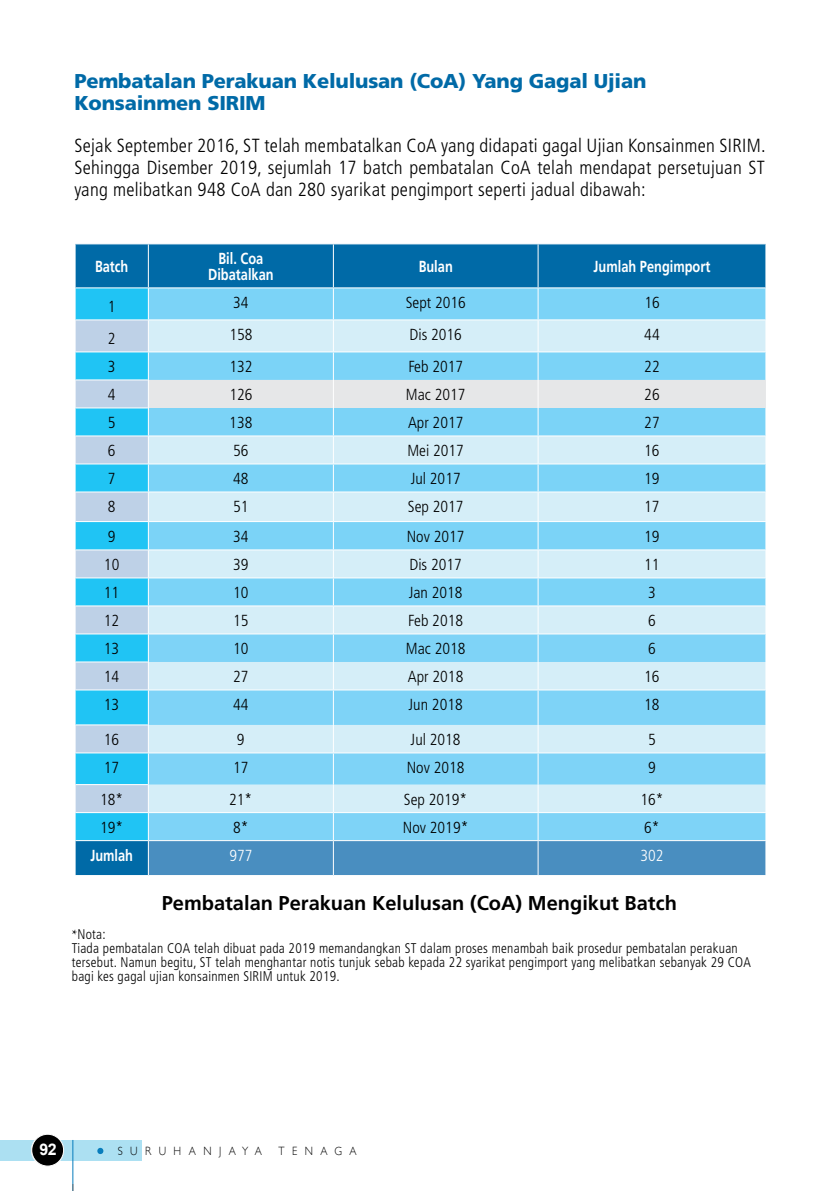
<style>
.page{position:relative;width:840px;height:1191px;background:#fff}
.page>*{position:absolute;margin:0;border:0;box-sizing:border-box;transform-origin:0 0}
.t1{font:54px "Minion Pro";color:#087dbc}
.t2{font:900 20px/22px "Frutiger LT Std";letter-spacing:-.01em;color:#006aa7}
.t3{font:700 20px "Frutiger LT Std";color:#000}
.t4{font:300 condensed 19px/22px "Frutiger LT Std";letter-spacing:.015em;color:#000;text-align:justify}
.t5{font:300 condensed 16px "Frutiger LT Std";color:#000}
.t6{font:700 16px/16px "Frutiger LT Std";color:#fff;text-align:center;scale:.8 1}
.t7{font:300 condensed 16px "Frutiger LT Std";color:#fff}
.t8{font:700 16px "Arial";color:#fff}
.t9{font:300 condensed 14px/14px "Frutiger LT Std";letter-spacing:.02em;color:#000;scale:.96 1}
.t10{font:300 12px "Gill Sans";letter-spacing:.7em;color:#000;scale:.89 1}
.s1{font-family:"Minion Pro";font-weight:400;font-stretch:normal}
</style>
<div class="page">
<div style="left:76px;top:244px;width:689px;height:43px;background:#006aa7"></div>
<div style="left:76px;top:288px;width:72px;height:31px;background:#20c4f4"></div>
<div style="left:149px;top:288px;width:616px;height:31px;background:#7bd3f7"></div>
<hr style="left:333px;top:288px;width:1px;height:31px;background:#fff">
<hr style="left:537px;top:288px;width:1px;height:31px;background:#fff">
<hr style="left:148px;top:244px;width:1px;height:43px;background:#fff">
<hr style="left:333px;top:244px;width:1px;height:43px;background:#fff">
<hr style="left:537px;top:244px;width:1px;height:43px;background:#fff">
<svg style="left:75px;top:320px;width:691px;height:555px;background:#a0d9f2"></svg>
<hr style="left:76px;top:812px;width:72px;height:1px;background:#fff">
<div style="left:0;top:1140px;width:142px;height:20px;background:#ace0f2"></div>
<svg style="left:31px;top:1134px;width:32px;height:32px"></svg>
<div style="left:31px;top:1134px;width:32px;height:32px;border:1px solid #fff;border-radius:50%"></div>
<hr style="left:72px;top:1140px;width:1px;height:51px;background:#087dbc">
<div style="left:32px;top:1134px;width:32px;height:32px;background:#000;border-radius:50%"></div>
<div style="left:31px;top:1134px;width:33px;height:32px;border:1px solid #fff;border-radius:50%"></div>
<h2 class="t2" style="left:74px;top:70px;width:573px">Pembatalan Perakuan Kelulusan (CoA) Yang Gagal Ujian<br>Konsainmen SIRIM</h2>
<p class="t4" style="left:74px;top:134px;width:692px">Sejak September 2016, ST telah membatalkan CoA yang didapati gagal Ujian Konsainmen SIRIM.<br>Sehingga Disember 2019, sejumlah 17 batch pembatalan CoA telah mendapat persetujuan ST yang melibatkan 948 CoA dan 280 syarikat pengimport seperti jadual dibawah:</p>
<p class="t6" style="left:95px;top:258px;width:43px">Batch</p>
<p class="t6" style="left:208px;top:250px;width:83px">Bil. Coa<br>Dibatalkan</p>
<p class="t6" style="left:418px;top:258px;width:44px">Bulan</p>
<p class="t6" style="left:593px;top:258px;width:147px">Jumlah Pengimport</p>
<p class="t5" style="left:108px;top:297px;width:9px">1</p>
<p class="t5" style="left:233px;top:293px;width:17px">34</p>
<p class="t5" style="left:405px;top:293px;width:62px">Sept 2016</p>
<p class="t5" style="left:644px;top:293px;width:17px">16</p>
<p class="t5" style="left:108px;top:329px;width:9px">2</p>
<p class="t5" style="left:229px;top:325px;width:25px">158</p>
<p class="t5" style="left:409px;top:325px;width:54px">Dis 2016</p>
<p class="t5" style="left:644px;top:325px;width:17px">44</p>
<p class="t5" style="left:108px;top:357px;width:9px">3</p>
<p class="t5" style="left:229px;top:357px;width:25px">132</p>
<p class="t5" style="left:408px;top:357px;width:56px">Feb 2017</p>
<p class="t5" style="left:644px;top:357px;width:17px">22</p>
<p class="t5" style="left:108px;top:385px;width:9px">4</p>
<p class="t5" style="left:229px;top:385px;width:25px">126</p>
<p class="t5" style="left:406px;top:385px;width:61px">Mac 2017</p>
<p class="t5" style="left:644px;top:385px;width:17px">26</p>
<p class="t5" style="left:108px;top:413px;width:9px">5</p>
<p class="t5" style="left:229px;top:413px;width:25px">138</p>
<p class="t5" style="left:408px;top:413px;width:57px">Apr 2017</p>
<p class="t5" style="left:644px;top:413px;width:17px">27</p>
<p class="t5" style="left:108px;top:441px;width:9px">6</p>
<p class="t5" style="left:233px;top:441px;width:17px">56</p>
<p class="t5" style="left:407px;top:441px;width:58px">Mei 2017</p>
<p class="t5" style="left:644px;top:441px;width:17px">16</p>
<p class="t5" style="left:108px;top:469px;width:9px">7</p>
<p class="t5" style="left:233px;top:469px;width:17px">48</p>
<p class="t5" style="left:410px;top:469px;width:51px">Jul 2017</p>
<p class="t5" style="left:644px;top:469px;width:17px">19</p>
<p class="t5" style="left:108px;top:497px;width:9px">8</p>
<p class="t5" style="left:233px;top:497px;width:17px">51</p>
<p class="t5" style="left:407px;top:497px;width:57px">Sep 2017</p>
<p class="t5" style="left:644px;top:497px;width:17px">17</p>
<p class="t5" style="left:108px;top:527px;width:9px">9</p>
<p class="t5" style="left:233px;top:527px;width:17px">34</p>
<p class="t5" style="left:406px;top:527px;width:59px">Nov 2017</p>
<p class="t5" style="left:644px;top:527px;width:17px">19</p>
<p class="t5" style="left:104px;top:555px;width:17px">10</p>
<p class="t5" style="left:233px;top:555px;width:17px">39</p>
<p class="t5" style="left:409px;top:555px;width:54px">Dis 2017</p>
<p class="t5" style="left:644px;top:555px;width:17px">11</p>
<p class="t5" style="left:104px;top:583px;width:17px">11</p>
<p class="t5" style="left:233px;top:583px;width:17px">10</p>
<p class="t5" style="left:408px;top:583px;width:55px">Jan 2018</p>
<p class="t5" style="left:647px;top:583px;width:9px">3</p>
<p class="t5" style="left:104px;top:611px;width:17px">12</p>
<p class="t5" style="left:233px;top:611px;width:17px">15</p>
<p class="t5" style="left:408px;top:611px;width:56px">Feb 2018</p>
<p class="t5" style="left:647px;top:611px;width:9px">6</p>
<p class="t5" style="left:104px;top:639px;width:17px">13</p>
<p class="t5" style="left:233px;top:639px;width:17px">10</p>
<p class="t5" style="left:405px;top:639px;width:61px">Mac 2018</p>
<p class="t5" style="left:647px;top:639px;width:9px">6</p>
<p class="t5" style="left:104px;top:667px;width:17px">14</p>
<p class="t5" style="left:233px;top:667px;width:17px">27</p>
<p class="t5" style="left:408px;top:667px;width:57px">Apr 2018</p>
<p class="t5" style="left:644px;top:667px;width:17px">16</p>
<p class="t5" style="left:104px;top:695px;width:17px">13</p>
<p class="t5" style="left:233px;top:695px;width:17px">44</p>
<p class="t5" style="left:408px;top:695px;width:56px">Jun 2018</p>
<p class="t5" style="left:644px;top:695px;width:17px">18</p>
<p class="t5" style="left:104px;top:730px;width:17px">16</p>
<p class="t5" style="left:237px;top:730px;width:9px">9</p>
<p class="t5" style="left:410px;top:730px;width:51px">Jul 2018</p>
<p class="t5" style="left:647px;top:730px;width:9px">5</p>
<p class="t5" style="left:104px;top:758px;width:17px">17</p>
<p class="t5" style="left:233px;top:758px;width:17px">17</p>
<p class="t5" style="left:406px;top:758px;width:59px">Nov 2018</p>
<p class="t5" style="left:647px;top:758px;width:9px">9</p>
<p class="t5" style="left:100px;top:790px;width:25px">18*</p>
<p class="t5" style="left:229px;top:790px;width:25px">21*</p>
<p class="t5" style="left:404px;top:790px;width:65px">Sep 2019*</p>
<p class="t5" style="left:640px;top:790px;width:25px">16*</p>
<p class="t5" style="left:100px;top:818px;width:25px">19*</p>
<p class="t5" style="left:233px;top:818px;width:17px">8*</p>
<p class="t5" style="left:402px;top:818px;width:67px">Nov 2019*</p>
<p class="t5" style="left:644px;top:818px;width:17px">6*</p>
<p class="t6" style="left:90px;top:847px;width:55px">Jumlah</p>
<p class="t7" style="left:229px;top:846px;width:25px">977</p>
<p class="t7" style="left:640px;top:846px;width:25px">302</p>
<h2 class="t3" style="left:162px;top:891px;width:516px">Pembatalan Perakuan Kelulusan (CoA) Mengikut Batch</h2>
<p class="t9" style="left:72px;top:927px;width:708px"><span class="s1">*</span>Nota:<br>Tiada pembatalan COA telah dibuat pada 2019 memandangkan ST dalam proses menambah baik prosedur pembatalan perakuan tersebut. Namun begitu, ST telah menghantar notis tunjuk sebab kepada 22 syarikat pengimport yang melibatkan sebanyak 29 COA bagi kes gagal ujian konsainmen SIRIM untuk 2019.</p>
<p class="t8" style="left:39px;top:1139px;width:19px">49 2</p>
<h1 class="t1" style="left:94px;top:1100px;width:14px">.</h1>
<p class="t10" style="left:118px;top:1141px;width:163px">SURUHANJAYA</p>
<p class="t10" style="left:278px;top:1141px;width:89px">TENAGA</p>
</div>
